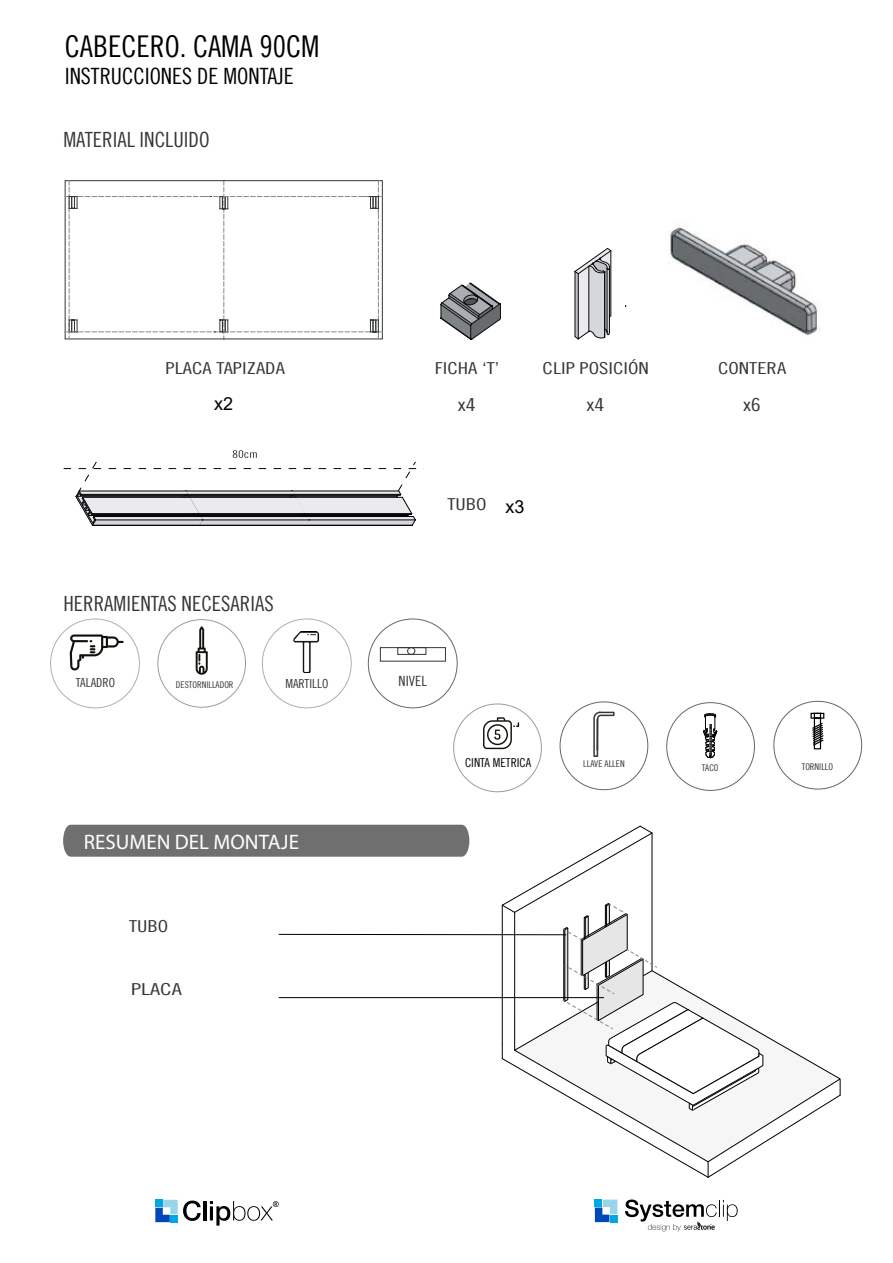
<style>
.page{position:relative;width:893px;height:1263px;background:#fff}
.page>*{position:absolute;margin:0;border:0;box-sizing:border-box;transform-origin:0 0}
.t1{font:30px "Trade Gothic LT Cond Eighteen";color:#000}
.t2{font:22.5px "Trade Gothic LT Cond Eighteen";color:#000}
.t3{font:21px "Trade Gothic LT Cond Eighteen";color:#343833}
.t4{font:21px "Myriad Pro";color:#fff}
.t5{font:18px "Trade Gothic LT Cond Eighteen";color:#343833;scale:1.26 1}
.t6{font:18px "Arial";color:#000}
.t7{font:16.5px "Trade Gothic LT Cond Eighteen";color:#343833;scale:1.26 1}
.t8{font:16.5px "Trade Gothic LT Cond Eighteen";color:#343833;scale:1.39 1}
.t9{font:14.1px "Trade Gothic LT Cond Eighteen";color:#343833}
.t10{font:12.6px "Trade Gothic LT Cond Eighteen";color:#343833}
.t11{font:12.3px "Trade Gothic LT Cond Eighteen";color:#000}
.t12{font:9.3px "Trade Gothic LT Cond Eighteen";color:#343833}
</style>
<div class="page">
<svg style="left:501px;top:825px;width:340px;height:353px"></svg>
<div style="left:63px;top:825px;width:406px;height:32px;background:#706f6f"></div>
<svg style="left:65px;top:181px;width:317px;height:158px"></svg>
<svg style="left:595px;top:1199px;width:22px;height:23px"></svg>
<div style="left:595px;top:1199px;width:7px;height:8px;background:#00a8e1"></div>
<div style="left:610px;top:1215px;width:7px;height:7px;background:#00a8e1"></div>
<svg style="left:625px;top:1199px;width:113px;height:32px"></svg>
<svg style="left:155px;top:1200px;width:46px;height:22px"></svg>
<hr style="left:203px;top:1201px;width:3px;height:19px;background:#000">
<svg style="left:210px;top:1201px;width:69px;height:24px"></svg>
<hr style="left:279px;top:934px;width:287px;height:1px;background:#000">
<hr style="left:279px;top:997px;width:325px;height:1px;background:#000">
<svg style="left:64px;top:450px;width:360px;height:76px"></svg>
<svg style="left:440px;top:282px;width:61px;height:58px"></svg>
<svg style="left:574px;top:247px;width:38px;height:93px"></svg>
<img style="left:670px;top:226px;width:151px;height:109px">
<svg style="left:70px;top:634px;width:54px;height:36px"></svg>
<img style="left:293px;top:631px;width:27px;height:41px">
<svg style="left:196px;top:626px;width:12px;height:49px"></svg>
<div style="left:380px;top:647px;width:66px;height:14px;border:1px solid #343833"></div>
<div style="left:397px;top:647px;width:29px;height:8px;border:1px solid #343833"></div>
<div style="left:407px;top:647px;width:8px;height:8px;border:1px solid #343833;border-radius:50%"></div>
<svg style="left:483px;top:717px;width:36px;height:32px"></svg>
<svg style="left:593px;top:711px;width:22px;height:46px"></svg>
<svg style="left:703px;top:713px;width:14px;height:45px"></svg>
<svg style="left:810px;top:713px;width:14px;height:36px"></svg>
<h1 class="t1" style="left:65px;top:29px;width:256px">CABECERO. CAMA 90CM</h1>
<h2 class="t2" style="left:65px;top:63px;width:231px">INSTRUCCIONES DE MONTAJE</h2>
<p class="t3" style="left:63px;top:127px;width:148px">MATERIAL INCLUIDO</p>
<p class="t7" style="left:165px;top:358px;width:96px">PLACA TAPIZADA</p>
<p class="t7" style="left:435px;top:358px;width:53px">FICHA ‘T’</p>
<p class="t7" style="left:543px;top:358px;width:86px">CLIP POSICIÓN</p>
<p class="t6" style="left:214px;top:391px;width:21px">x2</p>
<p class="t5" style="left:458px;top:394px;width:16px">x4</p>
<p class="t5" style="left:587px;top:394px;width:16px">x4</p>
<p class="t7" style="left:447px;top:494px;width:33px">TUBO</p>
<p class="t6" style="left:505px;top:494px;width:21px">x3</p>
<p class="t3" style="left:63px;top:591px;width:212px">HERRAMIENTAS NECESARIAS</p>
<p class="t10" style="left:76px;top:675px;width:41px">TALADRO</p>
<p class="t12" style="left:176px;top:679px;width:59px">DESTORNILLADOR</p>
<p class="t10" style="left:285px;top:676px;width:44px">MARTILLO</p>
<p class="t9" style="left:399px;top:673px;width:30px">NIVEL</p>
<p class="t4" style="left:84px;top:829px;width:217px">RESUMEN DEL MONTAJE</p>
<p class="t7" style="left:129px;top:916px;width:33px">TUBO</p>
<p class="t8" style="left:131px;top:979px;width:38px">PLACA</p>
<p class="t11" style="left:465px;top:755px;width:68px">CINTA METRICA</p>
<p class="t12" style="left:583px;top:759px;width:43px">LLAVE ALLEN</p>
<p class="t7" style="left:718px;top:358px;width:56px">CONTERA</p>
<p class="t5" style="left:743px;top:394px;width:16px">x6</p>
<p class="t12" style="left:702px;top:763px;width:18px">TACO</p>
<p class="t12" style="left:802px;top:761px;width:33px">TORNILLO</p>
</div>
